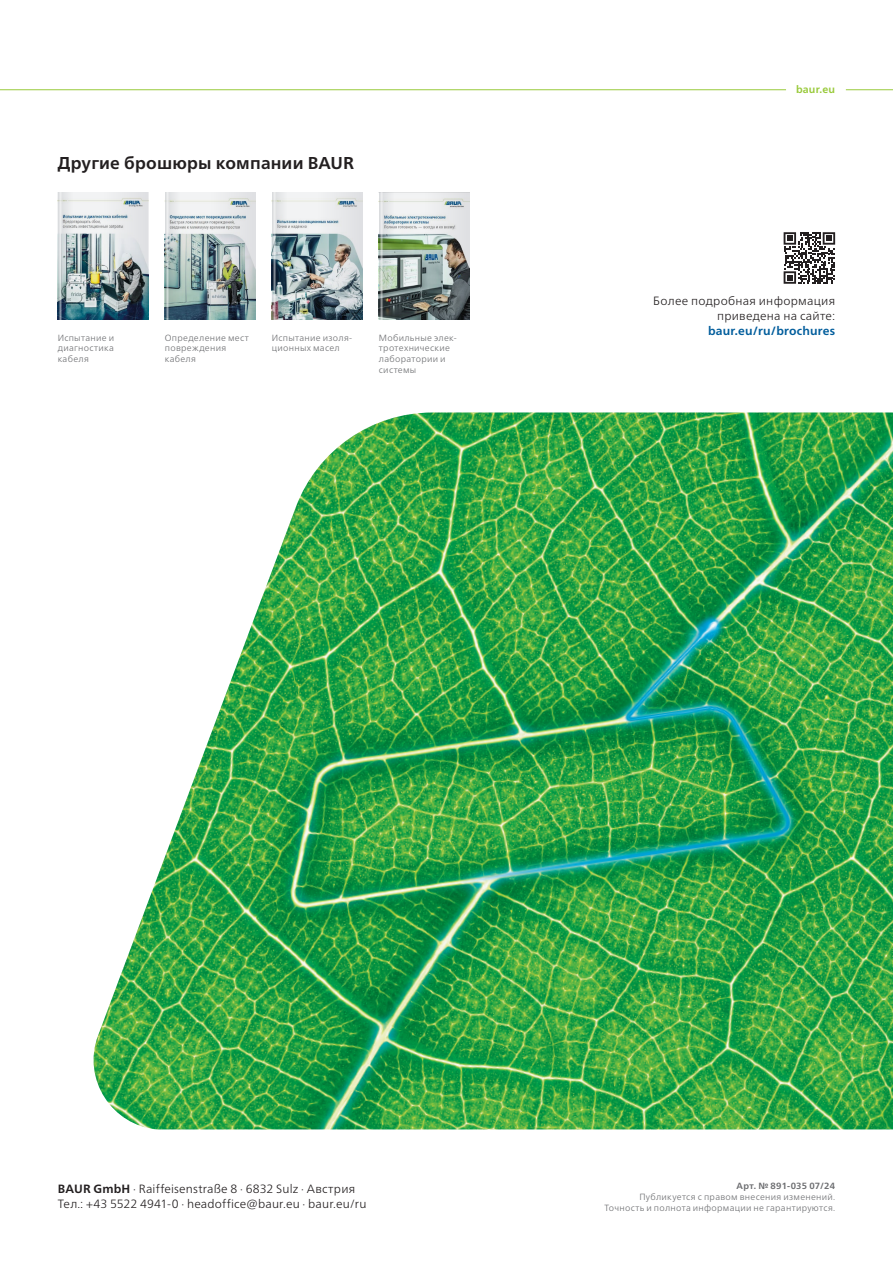
<style>
.page{position:relative;width:893px;height:1263px;background:#fff}
.page>*{position:absolute;margin:0;border:0;box-sizing:border-box;transform-origin:0 0}
.t1{font:700 17.25px "Frutiger Neue LTW1 G";letter-spacing:.01em;color:#231f20}
.t2{font:300 12px/15px "Frutiger Neue LTW1 G";letter-spacing:.015em;color:#231f20;text-align:right}
.t3{font:700 12px "Frutiger Neue LTW1 G";letter-spacing:.015em;color:#005d9c}
.t4{font:700 10.5px "Frutiger Neue LTW1 G";letter-spacing:.02em;color:#99ca3b}
.t5{font:300 9px/10.8px "Frutiger Neue LTW1 G";letter-spacing:.03em;color:#6c6d70}
.t6{font:700 9px "Frutiger Neue LTW1 G";letter-spacing:.02em;color:#6c6d70}
.s1{font-weight:700}
</style>
<div class="page">
<img style="left:93px;top:412px;width:800px;height:717px">
<hr style="left:0;top:89px;width:786px;height:1px;background:#99ca3b">
<hr style="left:846px;top:89px;width:47px;height:1px;background:#99ca3b">
<img style="left:73px;top:192px;width:31px;height:127px">
<svg style="left:62px;top:192px;width:11px;height:128px"></svg>
<img style="left:104px;top:192px;width:44px;height:128px">
<svg style="left:58px;top:192px;width:4px;height:128px"></svg>
<img style="left:180px;top:192px;width:31px;height:128px">
<svg style="left:169px;top:192px;width:11px;height:128px"></svg>
<img style="left:211px;top:192px;width:44px;height:128px">
<svg style="left:165px;top:192px;width:4px;height:128px"></svg>
<img style="left:287px;top:192px;width:31px;height:128px">
<svg style="left:276px;top:192px;width:11px;height:128px"></svg>
<img style="left:318px;top:192px;width:44px;height:128px">
<svg style="left:272px;top:192px;width:4px;height:128px"></svg>
<svg style="left:784px;top:232px;width:51px;height:52px"></svg>
<img style="left:394px;top:192px;width:31px;height:128px">
<svg style="left:383px;top:192px;width:11px;height:128px"></svg>
<img style="left:425px;top:192px;width:44px;height:128px">
<svg style="left:379px;top:192px;width:4px;height:128px"></svg>
<p class="t1" style="left:58px;top:150px;width:298px">Другие брошюры компании BAUR</p>
<p class="t5" style="left:58px;top:331px;width:58px;text-align:justify">Испытание и диагностика кабеля</p>
<p class="t5" style="left:165px;top:331px;width:85px">Определение мест повреждения кабеля</p>
<p class="t5" style="left:379px;top:331px;width:79px">Мобильные элек&shy;тротехнические лаборатории и системы</p>
<p class="t5" style="left:272px;top:331px;width:82px">Испытание изоля&shy;ционных масел</p>
<p class="t4" style="left:796px;top:82px;width:41px">baur.eu</p>
<p class="t2" style="left:653px;top:292px;width:183px">Более подробная информация приведена на сайте:</p>
<p class="t3" style="left:708px;top:322px;width:129px">baur.eu/ru/brochures</p>
<p class="t2" style="left:58px;top:1180px;width:299px"><span class="s1">BAUR GmbH</span> · Raiffeisenstraße 8 · 6832 Sulz · Австрия</p>
<p class="t2" style="left:58px;top:1195px;width:310px">Тел.: +43 5522 4941-0 · headoffice@baur.eu · baur.eu/ru</p>
<p class="t6" style="left:737px;top:1179px;width:100px">Арт. № 891-035 07/24</p>
<p class="t5" style="left:639px;top:1190px;width:197px">Публикуется с правом внесения изменений.</p>
<p class="t5" style="left:604px;top:1201px;width:232px">Точность и полнота информации не гарантируются.</p>
</div>
